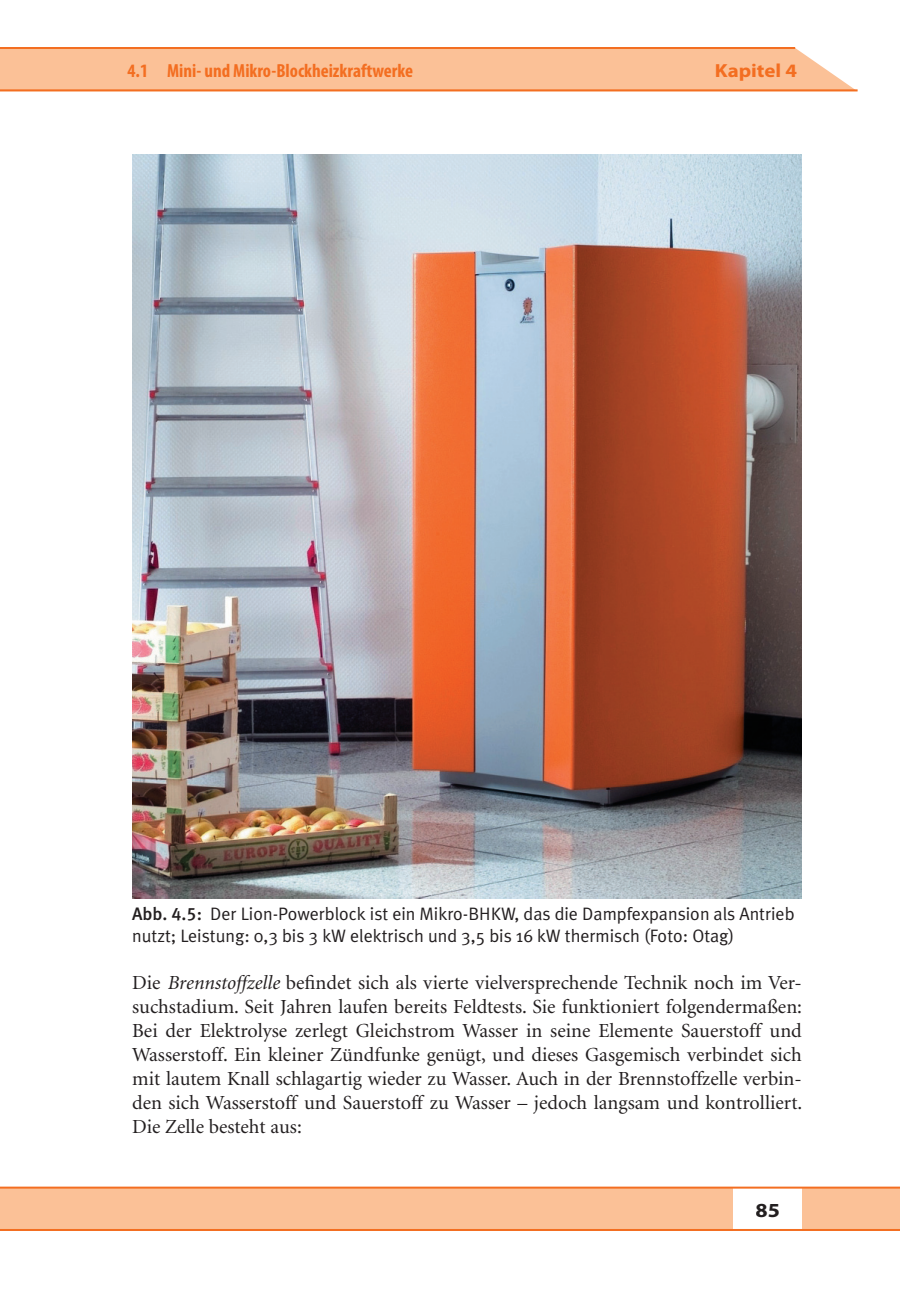
<style>
.page{position:relative;width:900px;height:1296px;background:#fff}
.page>*{position:absolute;margin:0;border:0;box-sizing:border-box;transform-origin:0 0}
.t1{font:20px/24px "Minion";color:#231f20;text-align:justify}
.t2{font:700 20px "Myriad Pro";color:#231f20;scale:1.1 1}
.t3{font:700 condensed 19px "Myriad Pro";color:#f36e21}
.t4{font:700 19px "Myriad Pro";color:#f36e21;scale:1.1 1}
.t5{font:18px/22px "Meta Plus Normal";color:#231f20}
.s1{font-family:"Meta Medium LF"}
.s2{font-style:italic}
</style>
<div class="page">
<div style="left:0;top:1188px;width:899px;height:43px;background:#fbc197"></div>
<div style="left:0;top:48px;width:854px;height:41px;background:#fbc197"></div>
<div style="left:733px;top:1188px;width:68px;height:43px;background:#fff"></div>
<hr style="left:0;top:1187px;width:899px;height:2px;background:#f36e21">
<hr style="left:0;top:1229px;width:899px;height:2px;background:#f36e21">
<hr style="left:0;top:47px;width:794px;height:2px;background:#f36e21">
<hr style="left:0;top:89px;width:857px;height:2px;background:#f36e21">
<img style="left:132px;top:155px;width:669px;height:743px">
<p class="t3" style="left:127px;top:64px;width:287px">4.1 Mini- und Mikro-Blockheizkraftwerke</p>
<p class="t4" style="left:714px;top:64px;width:76px">Kapitel 4</p>
<p class="t5" style="left:132px;top:904px;width:663px"><span class="s1">Abb. 4.5:</span> Der Lion-Powerblock ist ein Mikro-BHKW, das die Dampfexpansion als Antrieb nutzt; Leistung: 0,3 bis 3 kW elektrisch und 3,5 bis 16 kW thermisch (Foto: Otag)</p>
<p class="t1" style="left:132px;top:972px;width:671px">Die <span class="s2">Brennstoffzelle</span> befindet sich als vierte vielversprechende Technik noch im Ver&shy;suchstadium. Seit Jahren laufen bereits Feldtests. Sie funktioniert folgendermaßen:<br>Bei der Elektrolyse zerlegt Gleichstrom Wasser in seine Elemente Sauerstoff und Wasserstoff. Ein kleiner Zündfunke genügt, und dieses Gasgemisch verbindet sich mit lautem Knall schlagartig wieder zu Wasser. Auch in der Brennstoffzelle verbin&shy;den sich Wasserstoff und Sauerstoff zu Wasser – jedoch langsam und kontrolliert.<br>Die Zelle besteht aus:</p>
<p class="t2" style="left:755px;top:1203px;width:24px">85</p>
</div>
